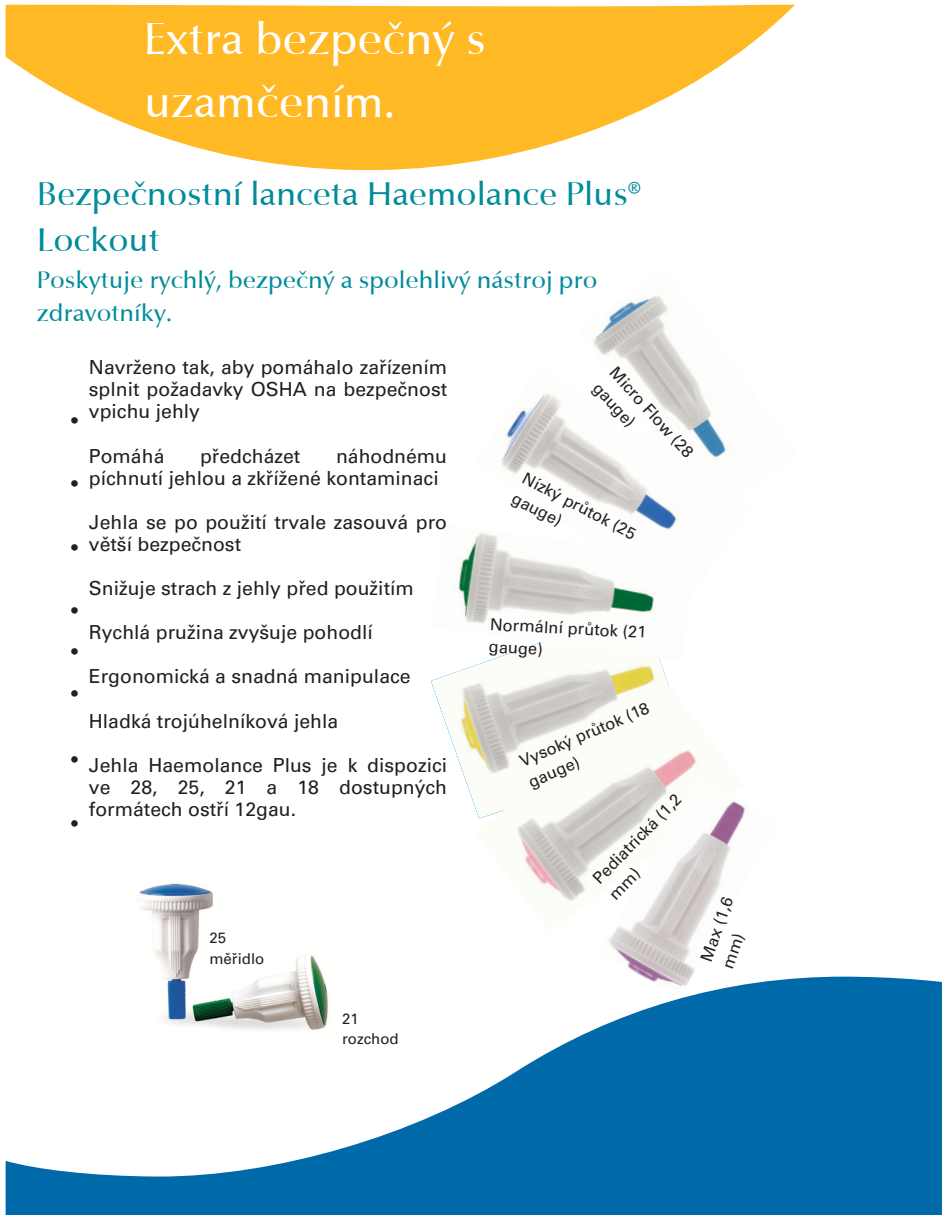
<style>
.page{position:relative;width:945px;height:1215px;background:#fff}
.page>*{position:absolute;margin:0;border:0;box-sizing:border-box;transform-origin:0 0}
.t1{font:500 45px/63px "Optima LT Pro";color:#fff}
.t2{font:500 33px/46.2px "Optima LT Pro";color:#008c9a}
.t3{font:500 24px/32.7px "Optima LT Pro";color:#008c9a}
.t4{font:19.5px/22px "Univers LT Pro 55 Roman";color:#231f20;text-align:justify}
.t5{font:18px "Univers LT Pro 55 Roman";color:#231f20}
.t6{font:16.5px/22.8px "Univers LT Pro 55 Roman";color:#231f20}
.t7{font:15px/20.2px "Univers LT Pro 55 Roman";color:#231f20}
</style>
<div class="page">
<svg style="left:6px;top:977px;width:936px;height:238px;fill:#0069aa"></svg>
<svg style="left:6px;top:5px;width:789px;height:165px;fill:#feb924"></svg>
<img style="left:431px;top:661px;width:238px;height:143px">
<img style="left:458px;top:544px;width:202px;height:117px">
<img style="left:593px;top:295px;width:93px;height:70px">
<img style="left:115px;top:883px;width:231px;height:164px">
<img style="left:474px;top:365px;width:252px;height:240px">
<img style="left:474px;top:685px;width:223px;height:216px">
<img style="left:599px;top:777px;width:179px;height:221px">
<p class="t1" style="left:144px;top:12px;width:344px">Extra bezpečný s uzamčením.</p>
<p class="t2" style="left:37px;top:174px;width:605px">Bezpečnostní lanceta Haemolance Plus®<br>Lockout</p>
<p class="t3" style="left:37px;top:266px;width:562px">Poskytuje rychlý, bezpečný a spolehlivý nástroj pro zdravotníky.</p>
<p class="t5" style="left:71px;top:414px;width:8px">•</p>
<h3 class="t5" style="left:71px;top:477px;width:8px">•</h3>
<h3 class="t5" style="left:71px;top:541px;width:8px">•</h3>
<h3 class="t5" style="left:71px;top:604px;width:8px">•</h3>
<h3 class="t5" style="left:71px;top:645px;width:8px">•</h3>
<h3 class="t5" style="left:71px;top:687px;width:8px">•</h3>
<h3 class="t5" style="left:71px;top:753px;width:8px">•</h3>
<h3 class="t5" style="left:71px;top:817px;width:8px">•</h3>
<p class="t4" style="left:89px;top:359px;width:360px">Navrženo tak, aby pomáhalo zařízením splnit požadavky OSHA na bezpečnost vpichu jehly</p>
<p class="t4" style="left:89px;top:447px;width:77px">Pomáhá</p>
<p class="t4" style="left:200px;top:447px;width:102px">předcházet</p>
<p class="t4" style="left:89px;top:447px;width:360px;text-indent:247px">náhodnému píchnutí jehlou a zkřížené kontaminaci</p>
<p class="t4" style="left:89px;top:513px;width:360px">Jehla se po použití trvale zasouvá pro větší bezpečnost</p>
<p class="t4" style="left:89px;top:580px;width:327px">Snižuje strach z jehly před použitím</p>
<p class="t4" style="left:89px;top:624px;width:286px">Rychlá pružina zvyšuje pohodlí</p>
<p class="t4" style="left:89px;top:668px;width:323px">Ergonomická a snadná manipulace</p>
<p class="t4" style="left:89px;top:712px;width:251px">Hladká trojúhelníková jehla</p>
<p class="t4" style="left:89px;top:756px;width:360px">Jehla Haemolance Plus je k dispozici ve 28, 25, 21 a 18 dostupných formátech ostří 12gau.</p>
<p class="t7" style="left:209px;top:930px;width:56px">25 měřidlo</p>
<p class="t7" style="left:342px;top:1011px;width:58px">21 rozchod</p>
<p class="t6" style="left:620px;top:363px;width:117px;rotate:48deg">Micro Flow (28 gauge)</p>
<p class="t6" style="left:528px;top:468px;width:127px;rotate:28deg">Nízký průtok (25 gauge)</p>
<p class="t6" style="left:491px;top:615px;width:158px;rotate:3deg">Normální průtok (21 gauge)</p>
<p class="t6" style="left:517px;top:753px;width:141px;rotate:-23deg">Vysoký průtok (18 gauge)</p>
<p class="t6" style="left:589px;top:874px;width:120px;rotate:-45deg">Pediatrická (1,2 mm)</p>
<p class="t6" style="left:697px;top:958px;width:69px;line-height:22.4px;rotate:-71deg">Max (1,6 mm)</p>
</div>
